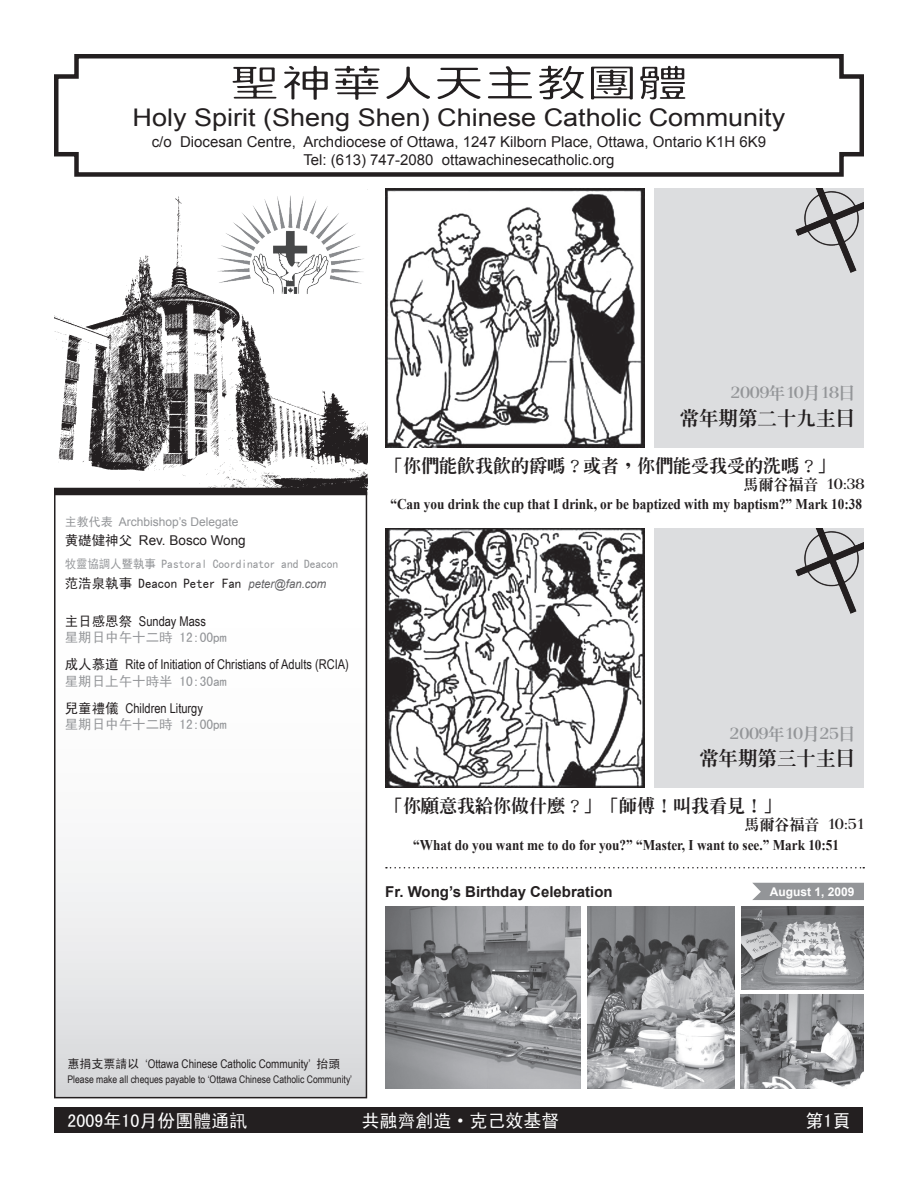
<style>
.page{position:relative;width:918px;height:1188px;background:#fff}
.page>*{position:absolute;margin:0;border:0;box-sizing:border-box;transform-origin:0 0}
.t1{font:300 38.25px "Han Wang Hei";color:#231f20;scale:1.33 1}
.t2{font:24.3px "Arial";color:#231f20;scale:1.11 1}
.t3{font:800 19.5px "Han Wang Ming";color:#231f20}
.t4{font:800 18px "Han Wang Ming";color:#231f20}
.t5{font:18px "Sim Hei";color:#fff}
.t6{font:800 16.5px "Han Wang Ming";color:#939598}
.t7{font:15px/18px "Arial";color:#231f20;text-align:center}
.t8{font:700 15px "Arial";color:#231f20}
.t9{font:800 15px "Han Wang Ming";color:#231f20}
.t10{font:700 14.85px "Times New Roman";color:#231f20;scale:.89 1}
.t11{font:13.5px "Arial Narrow";color:#231f20}
.t12{font:13.5px "Sim Hei";color:#939598}
.t13{font:13.5px "Sim Hei";color:#231f20}
.t14{font:13.5px "Arial";color:#231f20}
.t15{font:12px "Arial Narrow";color:#231f20}
.t16{font:12px "Sim Hei";color:#939598;scale:.95 1}
.t17{font:12px "Arial";color:#939598}
.t18{font:700 12px "Arial";color:#fff}
.t19{font:10.5px "Arial Narrow";color:#231f20}
.s1{font-family:"Sim Hei"}
.s2{font-family:"Arial";font-style:italic;font-size:12px;color:#636366}
</style>
<div class="page">
<img style="left:54px;top:196px;width:313px;height:292px">
<img style="left:205px;top:189px;width:163px;height:113px">
<div style="left:55px;top:493px;width:311px;height:605px;background:linear-gradient(to bottom,#fff,#e0e1e3)"></div>
<div style="left:54px;top:492px;width:313px;height:606px;border:2px solid #231f20"></div>
<div style="left:55px;top:1108px;width:808px;height:25px;background:#231f20"></div>
<div style="left:54px;top:488px;width:313px;height:7px;background:#231f20"></div>
<div style="left:654px;top:188px;width:210px;height:259px;background:#dcdddf"></div>
<img style="left:795px;top:188px;width:69px;height:85px">
<svg style="left:386px;top:867px;width:478px;height:1px"></svg>
<img style="left:385px;top:188px;width:259px;height:259px">
<div style="left:654px;top:529px;width:210px;height:259px;background:#dcdddf"></div>
<img style="left:795px;top:529px;width:69px;height:85px">
<img style="left:385px;top:529px;width:259px;height:259px">
<div style="left:752px;top:883px;width:112px;height:17px;background:#939598"></div>
<img style="left:385px;top:907px;width:195px;height:182px">
<img style="left:587px;top:907px;width:148px;height:182px">
<img style="left:741px;top:907px;width:123px;height:83px">
<img style="left:741px;top:994px;width:123px;height:94px">
<svg style="left:54px;top:54px;width:810px;height:123px"></svg>
<h1 class="t1" style="left:230px;top:63px;width:347px">聖神華人天主教團體</h1>
<h2 class="t2" style="left:133px;top:101px;width:590px">Holy Spirit (Sheng Shen) Chinese Catholic Community</h2>
<p class="t7" style="left:152px;top:133px;width:616px">c/o Diocesan Centre, Archdiocese of Ottawa, 1247 Kilborn Place, Ottawa, Ontario K1H 6K9<br>Tel: (613) 747-2080 ottawachinesecatholic.org</p>
<p class="t6" style="left:730px;top:385px;width:126px">2009年10月18日</p>
<h3 class="t3" style="left:680px;top:408px;width:177px">常年期第二十九主日</h3>
<p class="t17" style="left:65px;top:514px;width:175px"><span class="s1">主教代表</span> Archbishop’s Delegate</p>
<p class="t14" style="left:65px;top:532px;width:183px"><span class="s1">黄礎健神父</span> Rev. Bosco Wong</p>
<p class="t16" style="left:65px;top:558px;width:289px">牧靈協調人暨執事 Pastoral Coordinator and Deacon</p>
<p class="t13" style="left:65px;top:576px;width:263px">范浩泉執事 Deacon Peter Fan <span class="s2">peter@fan.com</span></p>
<p class="t11" style="left:65px;top:611px;width:143px"><span class="s1">主日感恩祭</span> Sunday Mass</p>
<p class="t12" style="left:65px;top:631px;width:163px">星期日中午十二時 12:00pm</p>
<p class="t11" style="left:65px;top:655px;width:286px"><span class="s1">成人慕道</span> Rite of Initiation of Christians of Adults (RCIA)</p>
<p class="t12" style="left:65px;top:674px;width:163px">星期日上午十時半 10:30am</p>
<p class="t11" style="left:65px;top:698px;width:140px"><span class="s1">兒童禮儀</span> Children Liturgy</p>
<p class="t12" style="left:65px;top:718px;width:163px">星期日中午十二時 12:00pm</p>
<p class="t4" style="left:385px;top:456px;width:451px">「你們能飲我飲的爵嗎？或者，你們能受我受的洗嗎？」</p>
<p class="t9" style="left:743px;top:476px;width:122px">馬爾谷福音 10:38</p>
<p class="t10" style="left:390px;top:494px;width:531px">“Can you drink the cup that I drink, or be baptized with my baptism?” Mark 10:38</p>
<p class="t6" style="left:730px;top:725px;width:127px">2009年10月25日</p>
<h3 class="t3" style="left:699px;top:748px;width:157px">常年期第三十主日</h3>
<p class="t4" style="left:385px;top:797px;width:398px">「你願意我給你做什麼？」「師傅！叫我看見！」</p>
<p class="t9" style="left:745px;top:817px;width:121px">馬爾谷福音 10:51</p>
<p class="t10" style="left:413px;top:835px;width:480px">“What do you want me to do for you?” “Master, I want to see.” Mark 10:51</p>
<p class="t8" style="left:385px;top:882px;width:229px">Fr. Wong’s Birthday Celebration</p>
<p class="t18" style="left:770px;top:884px;width:86px">August 1, 2009</p>
<p class="t15" style="left:68px;top:1055px;width:275px"><span class="s1">惠捐支票請以</span> ‘Ottawa Chinese Catholic Community’ <span class="s1">抬頭</span></p>
<p class="t19" style="left:68px;top:1071px;width:286px">Please make all cheques payable to ‘Ottawa Chinese Catholic Community’</p>
<p class="t5" style="left:68px;top:1111px;width:181px">2009年10月份團體通訊</p>
<p class="t5" style="left:361px;top:1111px;width:199px">共融齊創造·克己效基督</p>
<p class="t5" style="left:805px;top:1111px;width:46px">第頁</p>
</div>
